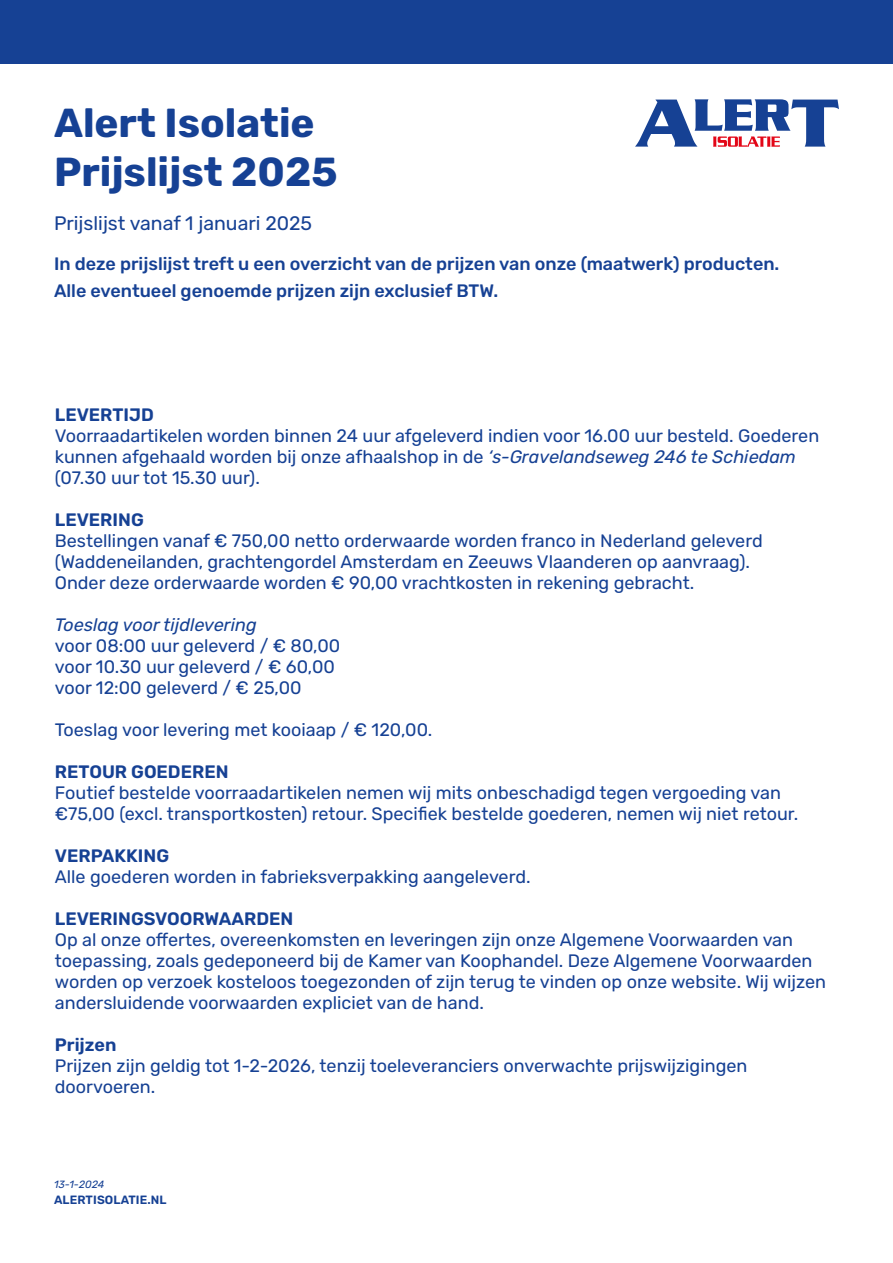
<style>
.page{position:relative;width:893px;height:1263px;background:#fff}
.page>*{position:absolute;margin:0;border:0;box-sizing:border-box;transform-origin:0 0}
.t1{font:700 40.5px/48.6px "Rubik";color:#164194}
.t2{font:19.5px "Rubik";color:#164194}
.t3{font:18px/21px "Rubik";color:#164194}
.t4{font:500 18px/27px "Rubik";color:#164194}
.t5{font:600 18px "Rubik";color:#164194}
.t6{font:italic 18px "Rubik";color:#164194}
.t7{font:600 12px "Rubik";letter-spacing:.01em;color:#164194}
.t8{font:italic 10.5px "Rubik";color:#164194}
.s1{font-style:italic}
</style>
<div class="page">
<div style="left:0;top:0;width:893px;height:64px;background:#164194"></div>
<svg style="left:635px;top:99px;width:204px;height:48px"></svg>
<h1 class="t1" style="left:54px;top:99px;width:285px">Alert Isolatie<br>Prijslijst 2025</h1>
<p class="t2" style="left:54px;top:209px;width:260px">Prijslijst vanaf 1 januari 2025</p>
<p class="t4" style="left:54px;top:251px;width:727px">In deze prijslijst treft u een overzicht van de prijzen van onze (maatwerk) producten.<br>Alle eventueel genoemde prijzen zijn exclusief BTW.</p>
<p class="t5" style="left:55px;top:401px;width:100px">LEVERTIJD</p>
<p class="t3" style="left:55px;top:426px;width:766px">Voorraadartikelen worden binnen 24 uur afgeleverd indien voor 16.00 uur besteld. Goederen kunnen afgehaald worden bij onze afhaalshop in de <span class="s1">‘s-Gravelandseweg 246 te Schiedam </span>(07.30 uur tot 15.30 uur).</p>
<p class="t5" style="left:55px;top:506px;width:90px">LEVERING</p>
<p class="t3" style="left:55px;top:531px;width:709px">Bestellingen vanaf € 750,00 netto orderwaarde worden franco in Nederland geleverd (Waddeneilanden, grachtengordel Amsterdam en Zeeuws Vlaanderen op aanvraag).<br>Onder deze orderwaarde worden € 90,00 vrachtkosten in rekening gebracht.</p>
<p class="t6" style="left:55px;top:611px;width:203px">Toeslag voor tijdlevering</p>
<p class="t3" style="left:55px;top:636px;width:287px">voor 08:00 uur geleverd / € 80,00 voor 10.30 uur geleverd / € 60,00 voor 12:00 geleverd / € 25,00</p>
<p class="t3" style="left:55px;top:720px;width:379px">Toeslag voor levering met kooiaap / € 120,00.</p>
<p class="t5" style="left:55px;top:758px;width:175px">RETOUR GOEDEREN</p>
<p class="t3" style="left:55px;top:783px;width:745px">Foutief bestelde voorraadartikelen nemen wij mits onbeschadigd tegen vergoeding van €75,00 (excl. transportkosten) retour. Specifiek bestelde goederen, nemen wij niet retour.</p>
<p class="t5" style="left:55px;top:842px;width:116px">VERPAKKING</p>
<p class="t3" style="left:55px;top:867px;width:477px">Alle goederen worden in fabrieksverpakking aangeleverd.</p>
<p class="t5" style="left:55px;top:905px;width:240px">LEVERINGSVOORWAARDEN</p>
<p class="t3" style="left:55px;top:930px;width:773px">Op al onze offertes, overeenkomsten en leveringen zijn onze Algemene Voorwaarden van toepassing, zoals gedeponeerd bij de Kamer van Koophandel. Deze Algemene Voorwaarden worden op verzoek kosteloos toegezonden of zijn terug te vinden op onze website. Wij wijzen andersluidende voorwaarden expliciet van de hand.</p>
<p class="t5" style="left:55px;top:1031px;width:63px">Prijzen</p>
<p class="t3" style="left:55px;top:1056px;width:694px">Prijzen zijn geldig tot 1-2-2026, tenzij toeleveranciers onverwachte prijswijzigingen doorvoeren.</p>
<p class="t8" style="left:54px;top:1176px;width:52px">13-1-2024</p>
<p class="t7" style="left:54px;top:1191px;width:114px">ALERTISOLATIE.NL</p>
</div>
